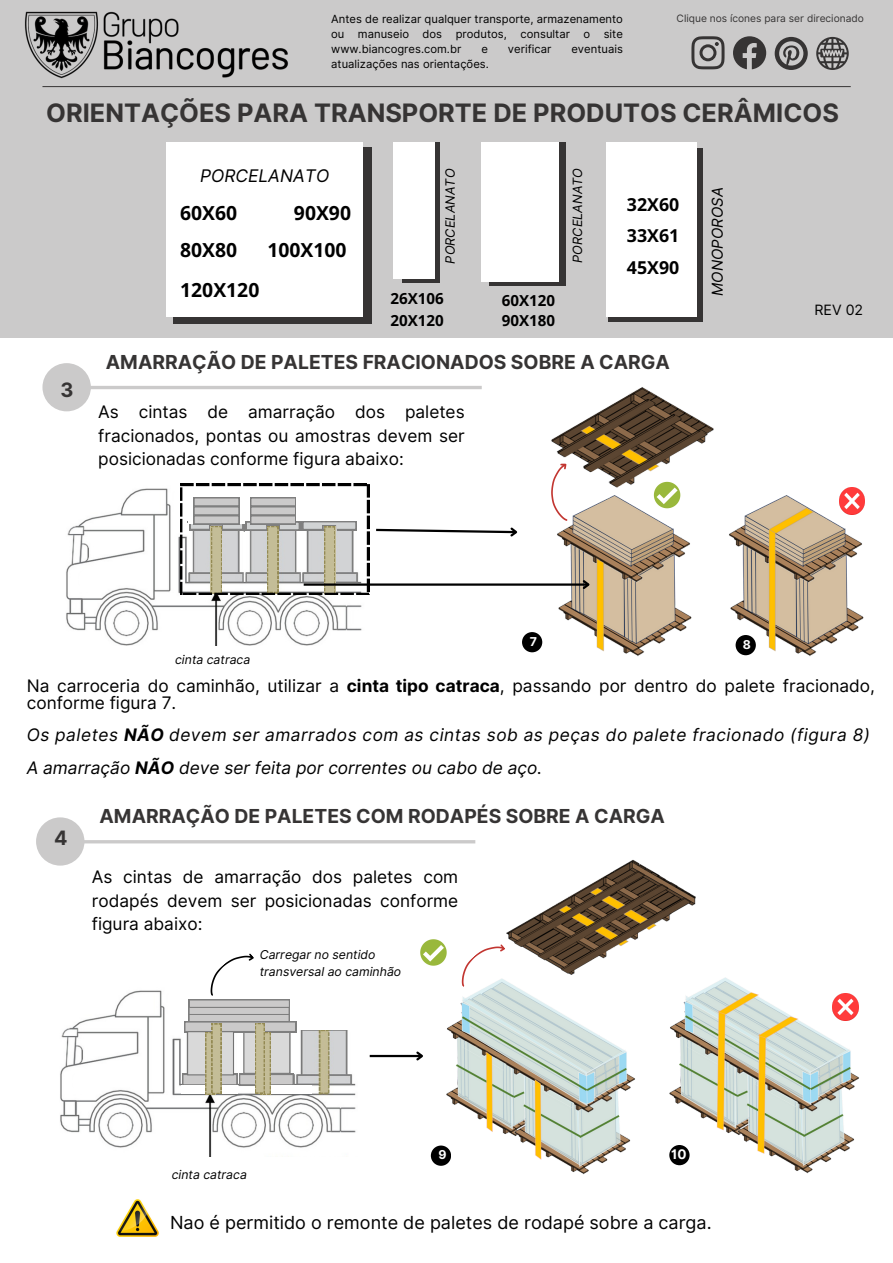
<style>
.page{position:relative;width:893px;height:1263px;background:#fff}
.page>*{position:absolute;margin:0;border:0;box-sizing:border-box;transform-origin:0 0}
.t1{font:700 25.35px "Inter";color:#363434}
.t2{font:700 19.8px "Inter";color:#363434}
.t3{font:700 19.35px "Open Sans";color:#000}
.t4{font:700 19.27px "Inter";color:#363434}
.t5{font:18px "Inter";color:#000}
.t6{font:700 17.77px/31.5px "Open Sans";color:#000;text-align:justify}
.t7{font:italic 17.4px "Inter";color:#000}
.t8{font:17.25px/23.6px "Inter";color:#000;text-align:justify}
.t9{font:italic 17.25px/32.6px "Inter";letter-spacing:.03em;color:#000}
.t10{font:700 15.15px/21.9px "Open Sans";color:#000}
.t11{font:italic 15px "Inter";color:#000}
.t12{font:14.25px "Inter";color:#000}
.t13{font:700 13.27px "Inter";color:#fff}
.t14{font:italic 12.75px "Inter";color:#000}
.t15{font:italic 12.23px/16.9px "Inter";color:#000}
.t16{font:700 12.23px "Inter";color:#fff}
.t17{font:11.25px/15.1px "Inter";color:#000;text-align:justify}
.t18{font:10.2px "Inter";color:#363434}
.s1{font-weight:700}
</style>
<div class="page">
<hr style="left:81px;top:386px;width:401px;height:3px;background:#cbcaca">
<svg style="left:42px;top:363px;width:49px;height:48px;fill:#cbcaca"></svg>
<img style="left:66px;top:488px;width:296px;height:158px">
<div style="left:78px;top:566px;width:27px;height:27px;background:#fff"></div>
<img style="left:840px;top:488px;width:24px;height:7px">
<svg style="left:180px;top:484px;width:338px;height:111px"></svg>
<div style="left:522px;top:632px;width:20px;height:20px;background:#000"></div>
<img style="left:542px;top:506px;width:150px;height:150px">
<img style="left:729px;top:495px;width:136px;height:161px">
<img style="left:551px;top:387px;width:163px;height:119px">
<svg style="left:551px;top:464px;width:16px;height:57px"></svg>
<svg style="left:735px;top:635px;width:21px;height:20px"></svg>
<div style="left:0;top:0;width:893px;height:338px;background:#cbcaca"></div>
<img style="left:24px;top:11px;width:264px;height:68px">
<div style="left:608px;top:149px;width:94px;height:173px;background:#363434"></div>
<div style="left:607px;top:142px;width:90px;height:174px;background:#fff"></div>
<div style="left:174px;top:147px;width:198px;height:177px;background:#363434"></div>
<div style="left:166px;top:142px;width:197px;height:175px;background:#fff"></div>
<div style="left:402px;top:142px;width:37px;height:141px;background:#363434"></div>
<div style="left:393px;top:142px;width:42px;height:137px;background:#fff"></div>
<div style="left:489px;top:143px;width:76px;height:143px;background:#363434"></div>
<div style="left:481px;top:142px;width:78px;height:140px;background:#fff"></div>
<hr style="left:42px;top:86px;width:808px;height:1px;background:#363434">
<svg style="left:691px;top:36px;width:33px;height:33px"></svg>
<svg style="left:733px;top:36px;width:33px;height:33px"></svg>
<svg style="left:774px;top:37px;width:34px;height:33px"></svg>
<svg style="left:816px;top:37px;width:32px;height:33px"></svg>
<hr style="left:75px;top:840px;width:400px;height:3px;background:#cbcaca">
<svg style="left:36px;top:817px;width:48px;height:48px;fill:#cbcaca"></svg>
<img style="left:60px;top:990px;width:296px;height:167px">
<div style="left:72px;top:1068px;width:27px;height:27px;background:#fff"></div>
<hr style="left:370px;top:1055px;width:52px;height:2px;background:#000">
<svg style="left:414px;top:1051px;width:9px;height:10px"></svg>
<svg style="left:420px;top:939px;width:85px;height:39px"></svg>
<img style="left:669px;top:978px;width:190px;height:195px">
<img style="left:432px;top:978px;width:203px;height:196px">
<img style="left:506px;top:860px;width:189px;height:115px">
<hr style="left:304px;top:583px;width:284px;height:3px;background:#000">
<svg style="left:581px;top:578px;width:11px;height:13px"></svg>
<svg style="left:174px;top:953px;width:200px;height:141px"></svg>
<img style="left:116px;top:1199px;width:43px;height:38px">
<p class="t17" style="left:331px;top:11px;width:293px">Antes de realizar qualquer transporte, armazenamento ou manuseio dos produtos, consultar o site www.biancogres.com.br</p>
<p class="t17" style="left:481px;top:41px;width:8px">e</p>
<p class="t17" style="left:508px;top:41px;width:45px">verificar</p>
<p class="t17" style="left:571px;top:41px;width:53px">eventuais</p>
<p class="t17" style="left:331px;top:57px;width:159px">atualizações nas orientações.</p>
<p class="t18" style="left:676px;top:12px;width:189px">Clique nos ícones para ser direcionado</p>
<h1 class="t1" style="left:46px;top:98px;width:794px">ORIENTAÇÕES PARA TRANSPORTE DE PRODUTOS CERÂMICOS</h1>
<p class="t2" style="left:60px;top:378px;width:15px">3</p>
<p class="t7" style="left:200px;top:166px;width:131px">PORCELANATO</p>
<p class="t3" style="left:180px;top:199px;width:59px">60X60</p>
<p class="t3" style="left:294px;top:199px;width:59px">90X90</p>
<p class="t3" style="left:180px;top:237px;width:59px">80X80</p>
<p class="t3" style="left:267px;top:237px;width:81px">100X100</p>
<p class="t3" style="left:180px;top:277px;width:81px">120X120</p>
<p class="t14" style="left:443px;top:263px;width:96px;rotate:-90deg">PORCELANATO</p>
<p class="t14" style="left:570px;top:263px;width:96px;rotate:-90deg">PORCELANATO</p>
<p class="t10" style="left:390px;top:287px;width:55px">26X106<br>20X120</p>
<p class="t10" style="left:502px;top:290px;width:55px;line-height:19.6px">60X120<br>90X180</p>
<p class="t11" style="left:641px;top:285px;width:111px;rotate:-90deg">MONOPOROSA</p>
<p class="t6" style="left:627px;top:188px;width:54px">32X60<br>33X61<br>45X90</p>
<p class="t4" style="left:106px;top:351px;width:565px">AMARRAÇÃO DE PALETES FRACIONADOS SOBRE A CARGA</p>
<p class="t8" style="left:98px;top:400px;width:368px">As cintas de amarração dos paletes fracionados, pontas ou amostras devem ser posicionadas conforme figura abaixo:</p>
<p class="t11" style="left:708px;top:296px;width:111px;rotate:-90deg">MONOPOROSA</p>
<p class="t12" style="left:814px;top:302px;width:50px">REV 02</p>
<p class="t15" style="left:175px;top:651px;width:77px">cinta catraca</p>
<p class="t16" style="left:530px;top:634px;width:9px">7</p>
<p class="t16" style="left:743px;top:637px;width:10px">8</p>
<p class="t8" style="left:27px;top:678px;width:849px;line-height:16.4px">Na carroceria do caminhão, utilizar a <span class="s1">cinta tipo catraca</span>, passando por dentro do palete fracionado, conforme figura 7.</p>
<p class="t9" style="left:27px;top:719px;width:845px">Os paletes <span class="s1">NÃO</span> devem ser amarrados com as cintas sob as peças do palete fracionado (figura 8)<br>A amarração <span class="s1">NÃO</span> deve ser feita por correntes ou cabo de aço.</p>
<p class="t2" style="left:54px;top:826px;width:15px">4</p>
<p class="t4" style="left:99px;top:805px;width:567px">AMARRAÇÃO DE PALETES COM RODAPÉS SOBRE A CARGA</p>
<p class="t8" style="left:92px;top:865px;width:368px">As cintas de amarração dos paletes com rodapés devem ser posicionadas conforme figura abaixo:</p>
<p class="t15" style="left:260px;top:946px;width:143px">Carregar no sentido transversal ao caminhão</p>
<p class="t15" style="left:172px;top:1166px;width:77px">cinta catraca</p>
<p class="t16" style="left:438px;top:1147px;width:10px">9</p>
<p class="t13" style="left:671px;top:1146px;width:17px">10</p>
<p class="t5" style="left:170px;top:1212px;width:543px">Nao é permitido o remonte de paletes de rodapé sobre a carga.</p>
</div>
